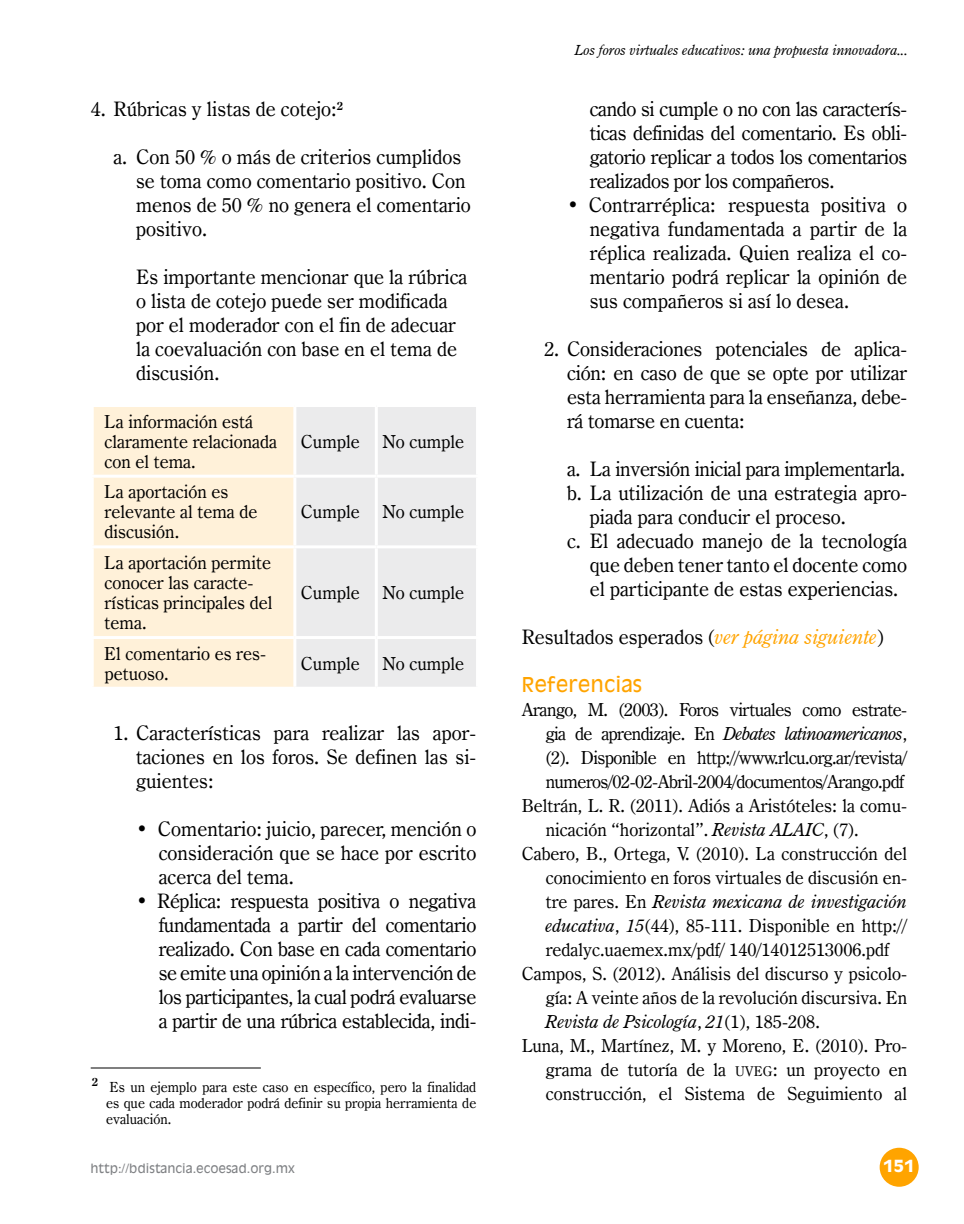
<style>
.page{position:relative;width:964px;height:1224px;background:#fff}
.page>*{position:absolute;margin:0;border:0;box-sizing:border-box;transform-origin:0 0}
.t1{font:20px/24px "Century Oldstyle BT";color:#000;text-align:justify}
.t2{font:20px "Century Oldstyle BT";letter-spacing:-.02em;color:#000}
.t3{font:20px "Antique Olive";letter-spacing:.005em;color:#ffa400}
.t4{font:18px/20px "Century Oldstyle BT";color:#000}
.t5{font:18px "Century Oldstyle BT";letter-spacing:-.03em;color:#000}
.t6{font:italic 18px "Century Oldstyle BT";color:#000}
.t7{font:italic 18px "Century Oldstyle BT";letter-spacing:-.03em;color:#000}
.t8{font:700 16px "Antique Olive";color:#fff}
.t9{font:14px/16px "Century Oldstyle BT";color:#000;text-align:justify}
.t10{font:italic 14px "Century Oldstyle BT";color:#000}
.t11{font:12px "Antique Olive";color:#808285}
.s1{font-style:italic;color:#ffa400}
.s2{font-style:normal}
.s3{font-style:italic}
.s4{font-size:13.6px}
</style>
<div class="page">
<div style="left:879px;top:1148px;width:39px;height:39px;background:#ffa400;border-radius:50%"></div>
<hr style="left:91px;top:1068px;width:170px;height:1px;background:#000">
<div style="left:94px;top:407px;width:199px;height:280px;background:#fff1d9"></div>
<div style="left:296px;top:407px;width:180px;height:280px;background:#ebebec"></div>
<hr style="left:91px;top:475px;width:204px;height:3px;background:#fff">
<hr style="left:91px;top:545px;width:204px;height:3px;background:#fff">
<hr style="left:91px;top:636px;width:204px;height:3px;background:#fff">
<hr style="left:375px;top:407px;width:3px;height:68px;background:#fff">
<hr style="left:295px;top:475px;width:81px;height:3px;background:#fff">
<hr style="left:376px;top:475px;width:103px;height:3px;background:#fff">
<hr style="left:375px;top:478px;width:3px;height:67px;background:#fff">
<hr style="left:295px;top:545px;width:81px;height:3px;background:#fff">
<hr style="left:376px;top:545px;width:103px;height:3px;background:#fff">
<hr style="left:375px;top:548px;width:3px;height:88px;background:#fff">
<hr style="left:295px;top:636px;width:81px;height:3px;background:#fff">
<hr style="left:376px;top:636px;width:103px;height:3px;background:#fff">
<hr style="left:375px;top:639px;width:3px;height:48px;background:#fff">
<p class="t1" style="left:91px;top:97px;width:254px">4. Rúbricas y listas de cotejo:<sup>2</sup></p>
<p class="t1" style="left:136px;top:145px;width:336px;text-align:left;text-indent:-23px">a. Con 50 % o más de criterios cumplidos se toma como comentario positivo. Con menos de 50 % no genera el comentario positivo.</p>
<p class="t1" style="left:136px;top:265px;width:333px;text-align:left">Es importante mencionar que la rúbrica o lista de cotejo puede ser modificada por el moderador con el fin de adecuar la coevaluación con base en el tema de discusión.</p>
<p class="t4" style="left:104px;top:411px;width:174px">La información está claramente relacionada con el tema.</p>
<p class="t4" style="left:104px;top:482px;width:155px">La aportación es relevante al tema de discusión.</p>
<p class="t4" style="left:104px;top:553px;width:170px">La aportación permite conocer las caracte&shy;rísticas principales del tema.</p>
<p class="t4" style="left:301px;top:431px;width:60px">Cumple</p>
<p class="t4" style="left:383px;top:431px;width:83px">No cumple</p>
<p class="t4" style="left:301px;top:502px;width:60px">Cumple</p>
<p class="t4" style="left:383px;top:502px;width:83px">No cumple</p>
<p class="t4" style="left:301px;top:583px;width:60px">Cumple</p>
<p class="t4" style="left:383px;top:583px;width:83px">No cumple</p>
<p class="t4" style="left:104px;top:643px;width:163px">El comentario es res&shy;petuoso.</p>
<p class="t4" style="left:301px;top:653px;width:60px">Cumple</p>
<p class="t4" style="left:383px;top:653px;width:83px">No cumple</p>
<p class="t1" style="left:136px;top:721px;width:342px;text-indent:-23px">1. Características para realizar las apor&shy;taciones en los foros. Se definen las si&shy;guientes:</p>
<p class="t1" style="left:159px;top:817px;width:319px;text-indent:-23px">• Comentario: juicio, parecer, mención o consideración que se hace por escrito acerca del tema.</p>
<p class="t1" style="left:159px;top:889px;width:319px;text-indent:-23px">• Réplica: respuesta positiva o negativa fundamentada a partir del comentario realizado. Con base en cada comentario se emite una opinión a la intervención de los participantes, la cual podrá evaluarse a partir de una rúbrica establecida, indi-</p>
<p class="t9" style="left:106px;top:1079px;width:372px;text-indent:-14px"><sup>2</sup> Es un ejemplo para este caso en específico, pero la finalidad es que cada moderador podrá definir su propia herramienta de evaluación.</p>
<p class="t10" style="left:575px;top:41px;width:335px">Los foros virtuales educativos: una propuesta innovadora...</p>
<p class="t1" style="left:590px;top:97px;width:319px">cando si cumple o no con las caracterís&shy;ticas definidas del comentario. Es obli&shy;gatorio replicar a todos los comentarios realizados por los compañeros.</p>
<p class="t1" style="left:590px;top:193px;width:319px;text-indent:-23px">• Contrarréplica: respuesta positiva o negativa fundamentada a partir de la réplica realizada. Quien realiza el co&shy;mentario podrá replicar la opinión de sus compañeros si así lo desea.</p>
<p class="t1" style="left:567px;top:337px;width:342px;text-indent:-23px">2. Consideraciones potenciales de aplica&shy;ción: en caso de que se opte por utilizar esta herramienta para la enseñanza, debe&shy;rá tomarse en cuenta:</p>
<p class="t2" style="left:567px;top:457px;width:339px">a. La inversión inicial para implementarla.</p>
<p class="t1" style="left:567px;top:481px;width:342px">b. La utilización de una estrategia apro-</p>
<p class="t1" style="left:590px;top:505px;width:258px">piada para conducir el proceso.</p>
<p class="t1" style="left:567px;top:529px;width:342px">c. El adecuado manejo de la tecnología</p>
<p class="t1" style="left:590px;top:553px;width:319px">que deben tener tanto el docente como</p>
<p class="t1" style="left:590px;top:577px;width:310px">el participante de estas experiencias.</p>
<p class="t1" style="left:522px;top:625px;width:364px">Resultados esperados (<span class="s1">ver página siguiente</span>)</p>
<p class="t3" style="left:522px;top:672px;width:122px">Referencias</p>
<p class="t5" style="left:522px;top:699px;width:387px">Arango, M. (2003). Foros virtuales como estrate-</p>
<p class="t7" style="left:546px;top:723px;width:363px"><span class="s2">gia de aprendizaje. En</span> Debates latinoamericanos<span class="s2">,</span></p>
<p class="t5" style="left:546px;top:747px;width:363px">(2). Disponible en http://www.rlcu.org.ar/revista/</p>
<p class="t5" style="left:546px;top:771px;width:360px">numeros/02-02-Abril-2004/documentos/Arango.pdf</p>
<p class="t4" style="left:522px;top:795px;width:387px">Beltrán, L. R. (2011). Adiós a Aristóteles: la comu-</p>
<p class="t4" style="left:546px;top:819px;width:315px">nicación “horizontal”. <span class="s3">Revista ALAIC</span>, (7).</p>
<p class="t4" style="left:522px;top:843px;width:387px">Cabero, B., Ortega, V. (2010). La construcción del</p>
<p class="t4" style="left:546px;top:867px;width:363px">conocimiento en foros virtuales de discusión en-</p>
<p class="t6" style="left:546px;top:891px;width:363px"><span class="s2">tre pares. En</span> Revista mexicana de investigación</p>
<p class="t4" style="left:546px;top:915px;width:363px"><span class="s3">educativa</span>, <span class="s3">15</span>(44), 85-111. Disponible en http://</p>
<p class="t4" style="left:546px;top:939px;width:345px">redalyc.uaemex.mx/pdf/ 140/14012513006.pdf</p>
<p class="t4" style="left:522px;top:963px;width:387px">Campos, S. (2012). Análisis del discurso y psicolo-</p>
<p class="t4" style="left:546px;top:987px;width:363px">gía: A veinte años de la revolución discursiva. En</p>
<p class="t6" style="left:546px;top:1011px;width:276px">Revista de Psicología<span class="s2">,</span> 21<span class="s2">(1), 185-208.</span></p>
<p class="t4" style="left:522px;top:1035px;width:387px">Luna, M., Martínez, M. y Moreno, E. (2010). Pro-</p>
<p class="t4" style="left:546px;top:1059px;width:363px">grama de tutoría de la <span class="s4">UVEG</span>: un proyecto en</p>
<p class="t4" style="left:546px;top:1083px;width:363px">construcción, el Sistema de Seguimiento al</p>
<p class="t11" style="left:90px;top:1160px;width:206px">http://bdistancia.ecoesad.org.mx</p>
<p class="t8" style="left:883px;top:1155px;width:33px">151</p>
</div>
